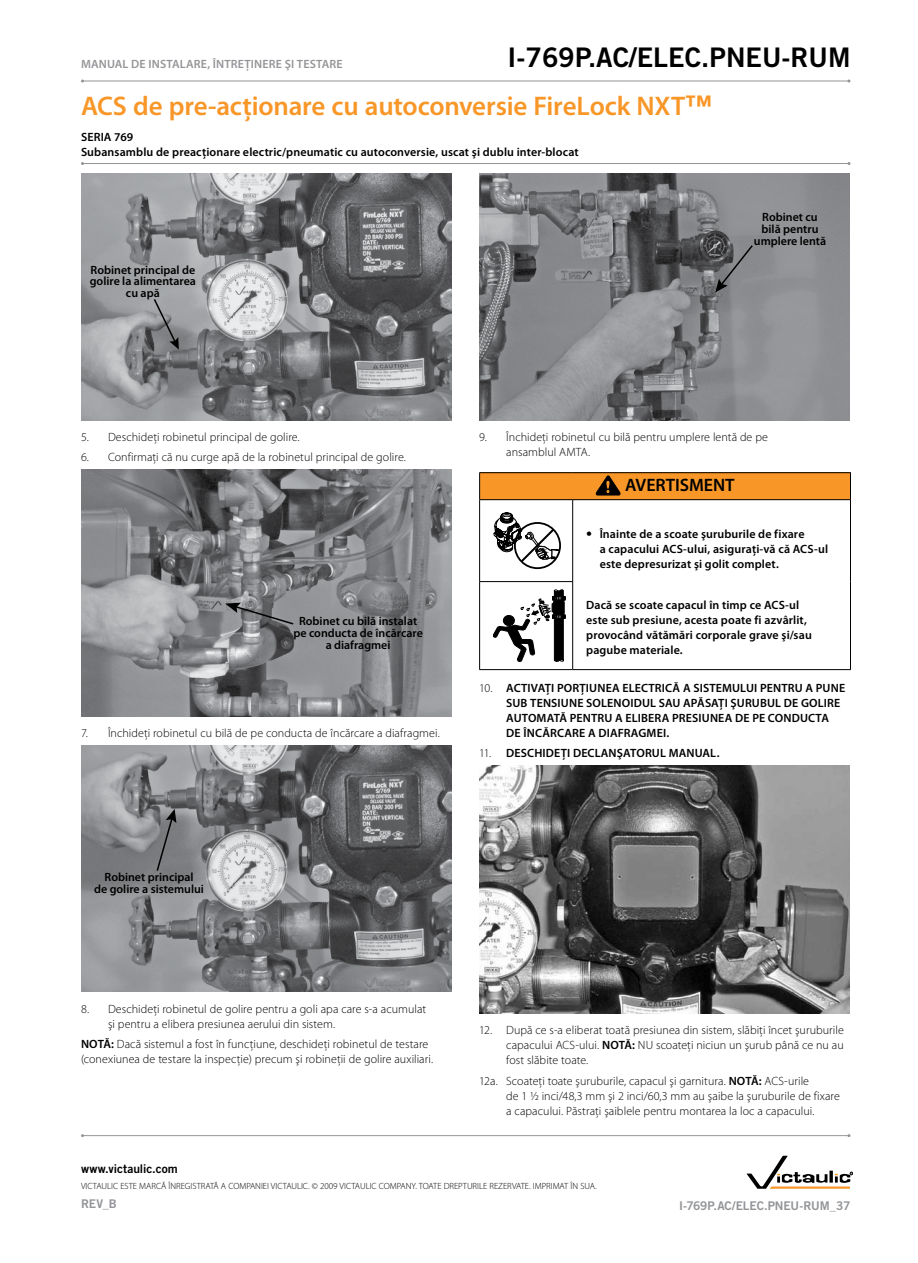
<style>
.page{position:relative;width:918px;height:1263px;background:#fff}
.page>*{position:absolute;margin:0;border:0;box-sizing:border-box;transform-origin:0 0}
.t1{font:600 27px "Myriad Pro";letter-spacing:-.01em;color:#f89728}
.t2{font:27px "Trade Gothic LT Std Bd 2";color:#000}
.t3{font:600 18px "Myriad Pro";letter-spacing:-.005em;color:#000}
.t4{font:300 12px/15px "Myriad Pro";letter-spacing:.005em;color:#000}
.t5{font:600 12px/15px "Myriad Pro";letter-spacing:.01em;color:#000;text-align:center}
.t6{font:600 12px "Myriad Pro";letter-spacing:.015em;color:#939598}
.t7{font:12px "Trade Gothic LT Std Bd 2";letter-spacing:-.01em;color:#939598}
.t8{font:12px "Trade Gothic LT Std Bd 2";color:#000}
.t9{font:300 9px "Myriad Pro";color:#000}
.s1{font-family:"Trade Gothic LT Std Bd 2";font-weight:400}
.s2{font-weight:300}
.s3{font-weight:600}
</style>
<div class="page">
<img style="left:81px;top:173px;width:370px;height:247px">
<svg style="left:152px;top:297px;width:27px;height:53px"></svg>
<img style="left:81px;top:469px;width:370px;height:247px">
<svg style="left:225px;top:603px;width:70px;height:23px;background:#77797b"></svg>
<img style="left:81px;top:745px;width:370px;height:247px">
<svg style="left:155px;top:809px;width:21px;height:63px"></svg>
<img style="left:479px;top:173px;width:371px;height:247px">
<svg style="left:715px;top:244px;width:39px;height:48px;background:#707173"></svg>
<div style="left:480px;top:473px;width:370px;height:27px;background:#f89728"></div>
<hr style="left:479px;top:472px;width:94px;height:1px;background:#000">
<svg style="left:479px;top:473px;width:1px;height:26px"></svg>
<hr style="left:573px;top:472px;width:278px;height:1px;background:#000">
<svg style="left:850px;top:473px;width:1px;height:26px"></svg>
<hr style="left:479px;top:499px;width:94px;height:1px;background:#000">
<hr style="left:479px;top:500px;width:1px;height:81px;background:#000">
<hr style="left:573px;top:499px;width:278px;height:1px;background:#000">
<hr style="left:572px;top:500px;width:1px;height:81px;background:#000">
<hr style="left:850px;top:500px;width:1px;height:82px;background:#000">
<hr style="left:479px;top:581px;width:94px;height:1px;background:#000">
<hr style="left:479px;top:582px;width:1px;height:87px;background:#000">
<hr style="left:572px;top:582px;width:1px;height:87px;background:#000">
<hr style="left:850px;top:582px;width:1px;height:87px;background:#000">
<hr style="left:479px;top:669px;width:94px;height:1px;background:#000">
<hr style="left:573px;top:669px;width:278px;height:1px;background:#000">
<svg style="left:596px;top:476px;width:25px;height:19px"></svg>
<svg style="left:494px;top:513px;width:66px;height:57px"></svg>
<svg style="left:493px;top:590px;width:72px;height:72px"></svg>
<img style="left:479px;top:765px;width:371px;height:249px">
<svg style="left:747px;top:1156px;width:106px;height:33px"></svg>
<hr style="left:83px;top:1135px;width:766px;height:1px;background:#939598">
<hr style="left:83px;top:81px;width:766px;height:1px;background:#939598">
<hr style="left:83px;top:163px;width:766px;height:1px;background:#939598">
<p class="t6" style="left:81px;top:56px;width:263px">MANUAL DE INSTALARE, ÎNTREŢINERE ŞI TESTARE</p>
<h1 class="t2" style="left:508px;top:41px;width:344px">I-769P.AC/ELEC.PNEU-RUM</h1>
<h1 class="t1" style="left:81px;top:89px;width:633px">ACS de pre-acţionare cu autoconversie FireLock NXT<span class="s1">™</span></h1>
<p class="t5" style="left:81px;top:129px;width:499px;text-align:left">SERIA 769<br>Subansamblu de preacţionare electric/pneumatic cu autoconversie, uscat şi dublu inter-blocat</p>
<p class="t5" style="left:90px;top:264px;width:108px;line-height:11.2px">Robinet principal de golire la alimentarea cu apă</p>
<p class="t5" style="left:754px;top:211px;width:74px;line-height:12px">Robinet cu bilă pentru umplere lentă</p>
<p class="t4" style="left:81px;top:429px;width:220px">5. Deschideţi robinetul principal de golire.</p>
<p class="t4" style="left:81px;top:449px;width:326px">6. Confirmaţi că nu curge apă de la robinetul principal de golire.</p>
<p class="t5" style="left:293px;top:614px;width:131px;line-height:12px">Robinet cu bilă instalat pe conducta de încărcare a diafragmei</p>
<p class="t4" style="left:81px;top:725px;width:360px">7. Închideţi robinetul cu bilă de pe conducta de încărcare a diafragmei.</p>
<p class="t4" style="left:506px;top:429px;width:263px;text-indent:-27px">9. Închideţi robinetul cu bilă pentru umplere lentă de pe ansamblul AMTA.</p>
<h2 class="t3" style="left:625px;top:473px;width:111px">AVERTISMENT</h2>
<p class="t5" style="left:600px;top:526px;width:230px;text-align:left;text-indent:-14px"><span class="s1">•</span> Înainte de a scoate şuruburile de fixare<br>a capacului ACS-ului, asiguraţi-vă că ACS-ul este depresurizat şi golit complet.</p>
<p class="t5" style="left:586px;top:597px;width:227px;text-align:left">Dacă se scoate capacul în timp ce ACS-ul este sub presiune, acesta poate fi azvârlit, provocând vătămări corporale grave şi/sau pagube materiale.</p>
<p class="t5" style="left:506px;top:680px;width:340px;text-align:left;text-indent:-27px"><span class="s2">10.</span> ACTIVAŢI PORŢIUNEA ELECTRICĂ A SISTEMULUI PENTRU A PUNE SUB TENSIUNE SOLENOIDUL SAU APĂSAŢI ŞURUBUL DE GOLIRE AUTOMATĂ PENTRU A ELIBERA PRESIUNEA DE PE CONDUCTA DE ÎNCĂRCARE A DIAFRAGMEI.</p>
<p class="t5" style="left:479px;top:745px;width:242px"><span class="s2">11.</span> DESCHIDEŢI DECLANŞATORUL MANUAL.</p>
<p class="t5" style="left:94px;top:870px;width:111px;line-height:12px">Robinet principal<br>de golire a sistemului</p>
<p class="t4" style="left:108px;top:1001px;width:320px;text-indent:-27px">8. Deschideţi robinetul de golire pentru a goli apa care s-a acumulat şi pentru a elibera presiunea aerului din sistem.</p>
<p class="t4" style="left:81px;top:1036px;width:354px"><span class="s3">NOTĂ:</span> Dacă sistemul a fost în funcţiune, deschideţi robinetul de testare (conexiunea de testare la inspecţie) precum şi robineţii de golire auxiliari.</p>
<p class="t4" style="left:506px;top:1022px;width:339px;text-align:justify;text-indent:-27px">12. După ce s-a eliberat toată presiunea din sistem, slăbiţi încet şuruburile capacului ACS-ului. <span class="s3">NOTĂ:</span> NU scoateţi niciun un şurub până ce nu au fost slăbite toate.</p>
<p class="t4" style="left:506px;top:1073px;width:335px;text-indent:-27px">12a. Scoateţi toate şuruburile, capacul şi garnitura. <span class="s3">NOTĂ:</span> ACS-urile<br>de 1 1/2 inci/48,3 mm şi 2 inci/60,3 mm au şaibe la şuruburile de fixare a capacului. Păstraţi şaiblele pentru montarea la loc a capacului.</p>
<p class="t8" style="left:81px;top:1161px;width:98px">www.victaulic.com</p>
<p class="t9" style="left:81px;top:1181px;width:517px">VICTAULIC ESTE MARCĂ ÎNREGISTRATĂ A COMPANIEI VICTAULIC. © 2009 VICTAULIC COMPANY. TOATE DREPTURILE REZERVATE. IMPRIMAT ÎN SUA.</p>
<p class="t7" style="left:81px;top:1196px;width:37px">REV_B</p>
<p class="t7" style="left:679px;top:1198px;width:173px">I-769P.AC/ELEC.PNEU-RUM_37</p>
</div>
